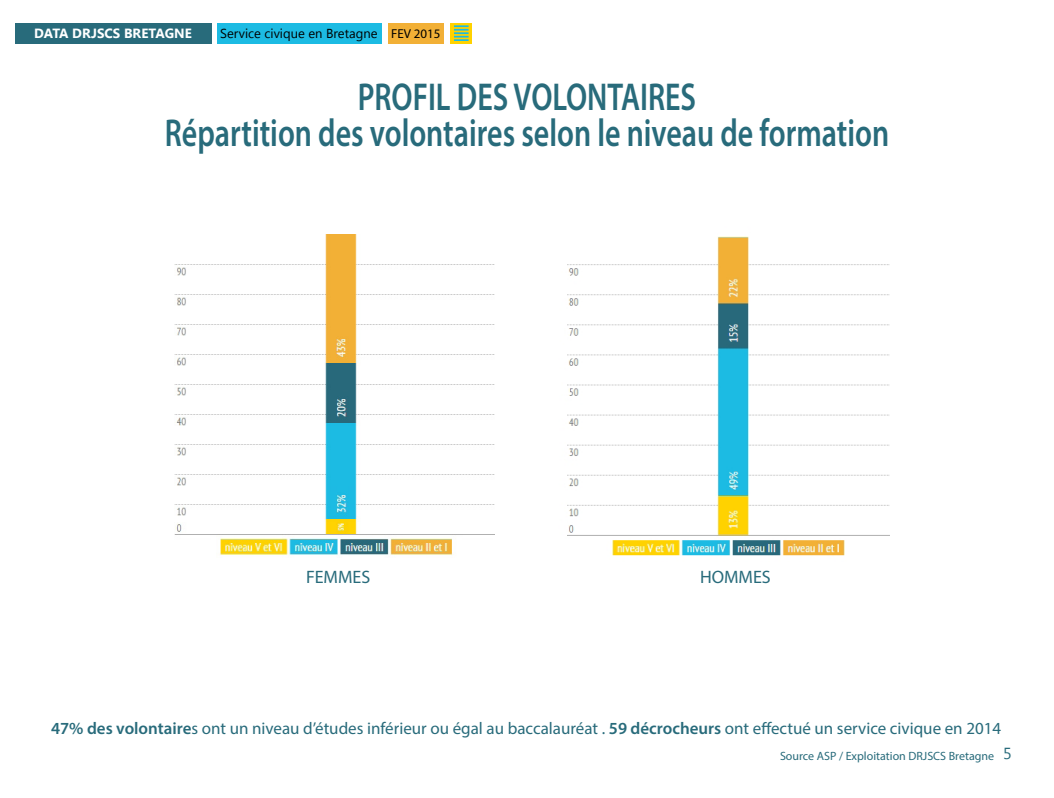
<style>
.page{position:relative;width:1054px;height:798px;background:#fff}
.page>*{position:absolute;margin:0;border:0;box-sizing:border-box;transform-origin:0 0}
.t1{font:600 39px "Myriad Pro";color:#286b7b;scale:.77 1}
.t2{font:18px "Myriad Pro";color:#286b7b}
.t3{font:17px "Myriad Pro";color:#286b7b}
.t4{font:700 13.3px "Segoe UI";color:#fff}
.t5{font:13px "Segoe UI";color:#000}
.t6{font:13px "Myriad Pro";color:#000}
.t7{font:12px "Myriad Pro";color:#286b7b}
.s1{font-weight:600}
.s2{font-family:"Segoe UI";font-size:16px}
</style>
<div class="page">
<img style="left:174px;top:234px;width:321px;height:321px">
<img style="left:567px;top:236px;width:323px;height:320px">
<div style="left:15px;top:23px;width:196px;height:20px;background:#286b7b"></div>
<div style="left:217px;top:23px;width:165px;height:20px;background:#1cbbe3"></div>
<div style="left:388px;top:23px;width:56px;height:20px;background:#f2b036"></div>
<div style="left:450px;top:23px;width:22px;height:20px;background:#ffd200"></div>
<svg style="left:454px;top:25px;width:15px;height:16px"></svg>
<p class="t4" style="left:34px;top:24px;width:159px">DATA DRJSCS BRETAGNE</p>
<p class="t5" style="left:220px;top:24px;width:159px">Service civique en Bretagne</p>
<p class="t6" style="left:391px;top:26px;width:51px">FEV 2015</p>
<p class="t1" style="left:358px;top:72px;width:441px">PROFIL DES VOLONTAIRES</p>
<p class="t1" style="left:165px;top:108px;width:942px">Répartition des volontaires selon le niveau de formation</p>
<p class="t2" style="left:306px;top:565px;width:66px">FEMMES</p>
<p class="t2" style="left:700px;top:565px;width:72px">HOMMES</p>
<p class="t3" style="left:51px;top:717px;width:952px"><span class="s1">47% des volontaire</span>s ont un niveau d’études inférieur ou égal au baccalauréat . <span class="s1">59 décrocheurs</span> ont effectué un service civique en 2014</p>
<p class="t7" style="left:780px;top:748px;width:233px">Source ASP / Exploitation DRJSCS Bretagne <span class="s2">5</span></p>
</div>
